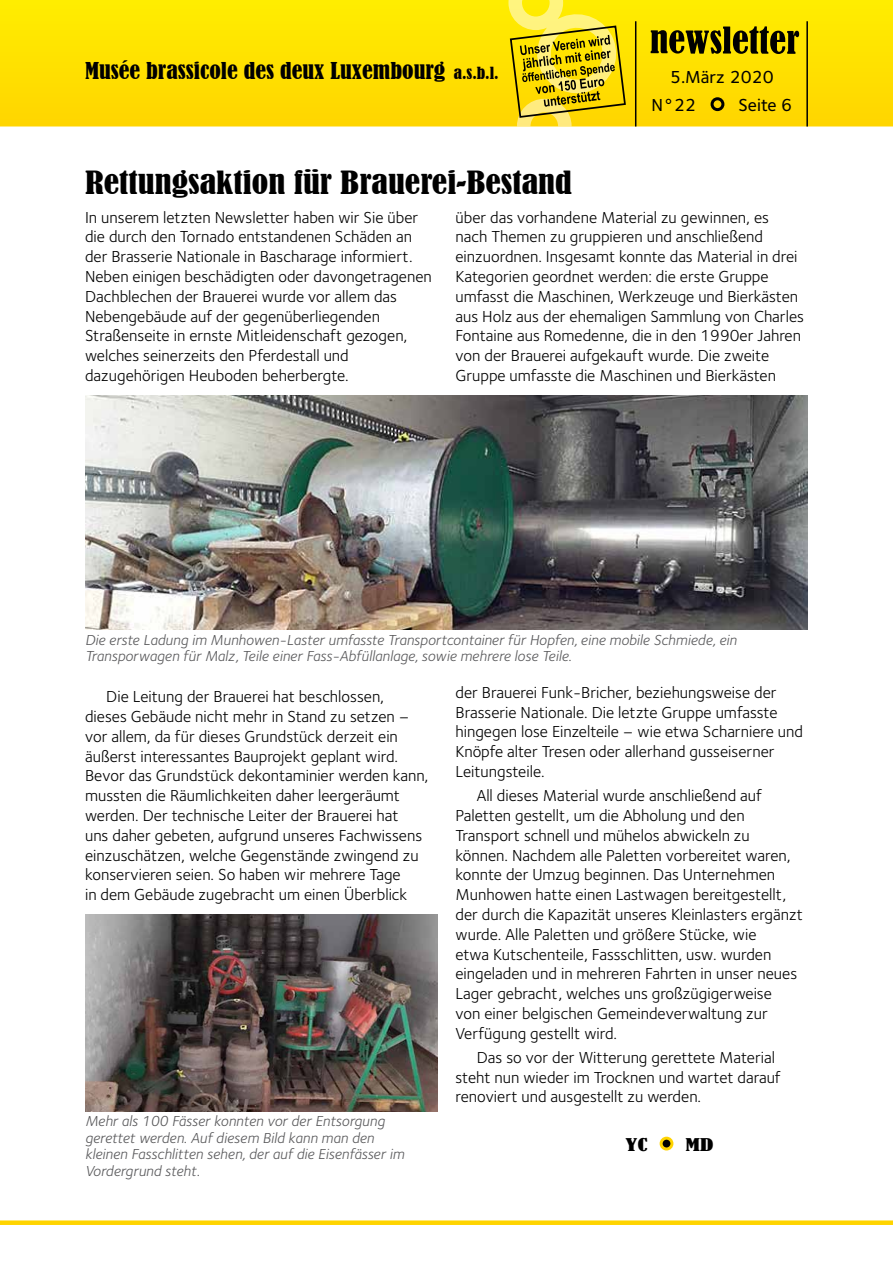
<style>
.page{position:relative;width:893px;height:1263px;background:#fff}
.page>*{position:absolute;margin:0;border:0;box-sizing:border-box;transform-origin:0 0}
.t1{font:condensed 30px "Bernard";color:#000;scale:1.15 1}
.t2{font:condensed 21.75px "Bernard";color:#000;scale:1.1 1}
.t3{font:18px/28.5px "Foundry Sterling Medium CE";color:#000}
.t4{font:16.5px/19.8px "Foundry Sterling Book CE";color:#000}
.t5{font:condensed 16.5px "Bernard";color:#000;scale:1.5 1}
.t6{font:15px/16.5px "Foundry Sterling Book Italic CE";color:#58585a}
.s1{font-size:15.75px;color:#ffd400}
</style>
<div class="page">
<svg style="left:0;top:0;width:893px;height:126px;background:#fee000"></svg>
<svg style="left:651px;top:26px;width:148px;height:28px;background:#7d7000"></svg>
<div style="left:712px;top:99px;width:11px;height:11px;background:#ffd400;border-radius:50%"></div>
<div style="left:711px;top:97px;width:13px;height:14px;border:3px solid #000;border-radius:50%"></div>
<div style="left:0;top:1220px;width:893px;height:5px;background:#ffd400"></div>
<hr style="left:806px;top:21px;width:2px;height:105px;background:#000">
<svg style="left:508px;top:0;width:129px;height:126px;background:#dbc41e"></svg>
<div style="left:661px;top:1138px;width:11px;height:11px;background:#000;border-radius:50%"></div>
<div style="left:660px;top:1137px;width:13px;height:13px;border:3px solid #ffd400;border-radius:50%"></div>
<img style="left:85px;top:395px;width:723px;height:234px">
<img style="left:85px;top:914px;width:353px;height:197px">
<h2 class="t2" style="left:85px;top:58px;width:378px">Musée brassicole des deux Luxembourg <span class="s1">a.s.b.l.</span></h2>
<p class="t3" style="left:651px;top:63px;width:124px;text-indent:19px">5.März 2020<br>N°22</p>
<p class="t3" style="left:738px;top:91px;width:55px">Seite 6</p>
<h1 class="t1" style="left:85px;top:165px;width:425px">Rettungsaktion für Brauerei-Bestand</h1>
<p class="t4" style="left:85px;top:207px;width:348px">In unserem letzten Newsletter haben wir Sie über die durch den Tornado entstandenen Schäden an der Brasserie Nationale in Bascharage informiert.<br>Neben einigen beschädigten oder davongetragenen Dachblechen der Brauerei wurde vor allem das Nebengebäude auf der gegenüberliegenden Straßenseite in ernste Mitleidenschaft gezogen, welches seinerzeits den Pferdestall und dazugehörigen Heuboden beherbergte.</p>
<p class="t4" style="left:455px;top:207px;width:350px">über das vorhandene Material zu gewinnen, es nach Themen zu gruppieren und anschließend einzuordnen. Insgesamt konnte das Material in drei Kategorien geordnet werden: die erste Gruppe umfasst die Maschinen, Werkzeuge und Bierkästen aus Holz aus der ehemaligen Sammlung von Charles Fontaine aus Romedenne, die in den 1990er Jahren von der Brauerei aufgekauft wurde. Die zweite Gruppe umfasste die Maschinen und Bierkästen</p>
<p class="t6" style="left:85px;top:631px;width:653px">Die erste Ladung im Munhowen-Laster umfasste Transportcontainer für Hopfen, eine mobile Schmiede, ein<br>Transporwagen für Malz, Teile einer Fass-Abfüllanlage, sowie mehrere lose Teile.</p>
<p class="t4" style="left:85px;top:687px;width:345px;text-indent:21px">Die Leitung der Brauerei hat beschlossen, dieses Gebäude nicht mehr in Stand zu setzen – vor allem, da für dieses Grundstück derzeit ein äußerst interessantes Bauprojekt geplant wird.<br>Bevor das Grundstück dekontaminier werden kann, mussten die Räumlichkeiten daher leergeräumt werden. Der technische Leiter der Brauerei hat<br>uns daher gebeten, aufgrund unseres Fachwissens einzuschätzen, welche Gegenstände zwingend zu konservieren seien. So haben wir mehrere Tage<br>in dem Gebäude zugebracht um einen Überblick</p>
<p class="t6" style="left:85px;top:1113px;width:321px">Mehr als 100 Fässer konnten vor der Entsorgung gerettet werden. Auf diesem Bild kann man den kleinen Fasschlitten sehen, der auf die Eisenfässer im Vordergrund steht.</p>
<p class="t4" style="left:455px;top:683px;width:349px">der Brauerei Funk-Bricher, beziehungsweise der Brasserie Nationale. Die letzte Gruppe umfasste hingegen lose Einzelteile – wie etwa Scharniere und Knöpfe alter Tresen oder allerhand gusseiserner Leitungsteile.</p>
<p class="t4" style="left:455px;top:786px;width:349px;text-indent:21px">All dieses Material wurde anschließend auf Paletten gestellt, um die Abholung und den Transport schnell und mühelos abwickeln zu können. Nachdem alle Paletten vorbereitet waren, konnte der Umzug beginnen. Das Unternehmen Munhowen hatte einen Lastwagen bereitgestellt, der durch die Kapazität unseres Kleinlasters ergänzt wurde. Alle Paletten und größere Stücke, wie<br>etwa Kutschenteile, Fassschlitten, usw. wurden eingeladen und in mehreren Fahrten in unser neues Lager gebracht, welches uns großzügigerweise<br>von einer belgischen Gemeindeverwaltung zur Verfügung gestellt wird.</p>
<p class="t4" style="left:455px;top:1047px;width:327px;text-indent:21px">Das so vor der Witterung gerettete Material steht nun wieder im Trocknen und wartet darauf renoviert und ausgestellt zu werden.</p>
<p class="t5" style="left:626px;top:1134px;width:16px">YC</p>
<p class="t5" style="left:686px;top:1134px;width:20px">MD</p>
</div>
